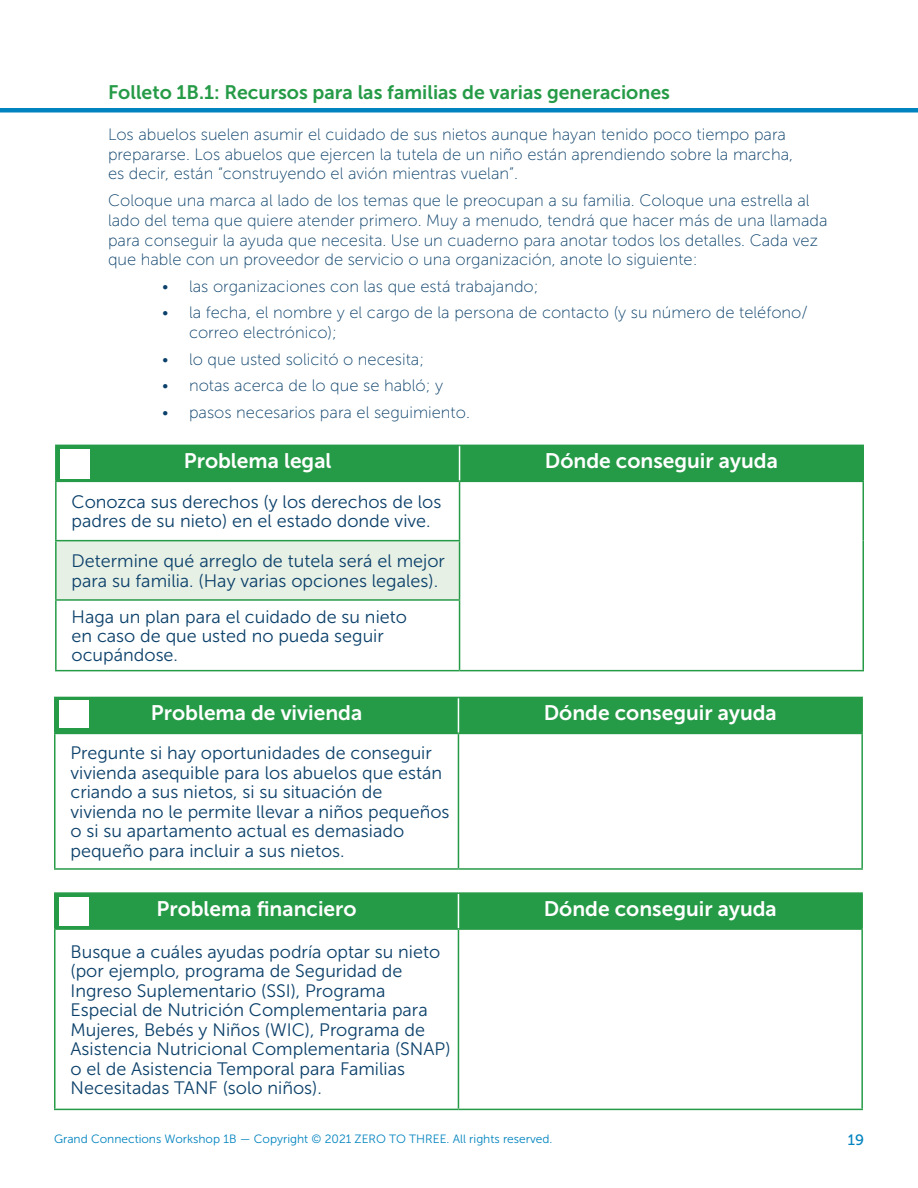
<style>
.page{position:relative;width:918px;height:1188px;background:#fff}
.page>*{position:absolute;margin:0;border:0;box-sizing:border-box;transform-origin:0 0}
.t1{font:21px "Museo Sans 700";color:#fff}
.t2{font:19.5px "Museo Sans 700";color:#269b47}
.t3{font:18px/19.4px "Museo Sans 300";color:#0b406a}
.t4{font:16.5px/19.8px "Museo Sans 100";color:#0b406a}
.t5{font:15px "Museo Slab 500";color:#0083bf}
.t6{font:12px "Museo Sans 300";color:#0083bf}
</style>
<div class="page">
<hr style="left:0;top:108px;width:918px;height:4px;background:#0083bf">
<div style="left:57px;top:446px;width:805px;height:35px;background:#269b47"></div>
<svg style="left:57px;top:482px;width:805px;height:188px"></svg>
<div style="left:56px;top:541px;width:404px;height:59px;background:#e7f0e5"></div>
<hr style="left:459px;top:446px;width:1px;height:35px;background:#fff">
<hr style="left:55px;top:445px;width:405px;height:1px;background:#269b47">
<hr style="left:55px;top:446px;width:2px;height:35px;background:#269b47">
<hr style="left:460px;top:445px;width:404px;height:1px;background:#269b47">
<hr style="left:862px;top:446px;width:2px;height:35px;background:#269b47">
<hr style="left:460px;top:670px;width:404px;height:1px;background:#269b47">
<hr style="left:55px;top:481px;width:405px;height:1px;background:#269b47">
<hr style="left:55px;top:482px;width:2px;height:58px;background:#269b47">
<hr style="left:55px;top:540px;width:405px;height:1px;background:#269b47">
<hr style="left:55px;top:541px;width:2px;height:58px;background:#269b47">
<hr style="left:55px;top:599px;width:405px;height:2px;background:#269b47">
<hr style="left:55px;top:601px;width:2px;height:69px;background:#269b47">
<hr style="left:459px;top:601px;width:1px;height:69px;background:#269b47">
<hr style="left:55px;top:670px;width:405px;height:1px;background:#269b47">
<hr style="left:460px;top:481px;width:404px;height:1px;background:#269b47">
<hr style="left:459px;top:482px;width:1px;height:58px;background:#269b47">
<hr style="left:862px;top:482px;width:2px;height:59px;background:#269b47">
<hr style="left:862px;top:541px;width:2px;height:59px;background:#269b47">
<hr style="left:862px;top:600px;width:2px;height:70px;background:#269b47">
<hr style="left:459px;top:541px;width:1px;height:58px;background:#269b47">
<div style="left:60px;top:449px;width:30px;height:29px;background:#fff"></div>
<div style="left:56px;top:698px;width:805px;height:35px;background:#269b47"></div>
<svg style="left:56px;top:734px;width:805px;height:134px"></svg>
<hr style="left:458px;top:698px;width:1px;height:35px;background:#fff">
<hr style="left:54px;top:697px;width:404px;height:1px;background:#269b47">
<hr style="left:54px;top:698px;width:2px;height:35px;background:#269b47">
<hr style="left:458px;top:697px;width:405px;height:1px;background:#269b47">
<hr style="left:861px;top:698px;width:2px;height:35px;background:#269b47">
<hr style="left:54px;top:733px;width:404px;height:1px;background:#269b47">
<hr style="left:54px;top:734px;width:2px;height:134px;background:#269b47">
<hr style="left:54px;top:868px;width:404px;height:2px;background:#269b47">
<hr style="left:458px;top:733px;width:405px;height:1px;background:#269b47">
<hr style="left:458px;top:734px;width:1px;height:134px;background:#269b47">
<hr style="left:861px;top:734px;width:2px;height:134px;background:#269b47">
<hr style="left:458px;top:868px;width:405px;height:2px;background:#269b47">
<div style="left:56px;top:894px;width:805px;height:34px;background:#269b47"></div>
<svg style="left:56px;top:930px;width:805px;height:179px"></svg>
<hr style="left:458px;top:894px;width:1px;height:34px;background:#fff">
<hr style="left:54px;top:892px;width:404px;height:2px;background:#269b47">
<hr style="left:54px;top:894px;width:2px;height:34px;background:#269b47">
<hr style="left:458px;top:892px;width:405px;height:2px;background:#269b47">
<hr style="left:861px;top:894px;width:2px;height:34px;background:#269b47">
<hr style="left:54px;top:928px;width:404px;height:2px;background:#269b47">
<hr style="left:54px;top:930px;width:2px;height:179px;background:#269b47">
<hr style="left:54px;top:1109px;width:404px;height:1px;background:#269b47">
<hr style="left:458px;top:928px;width:405px;height:2px;background:#269b47">
<hr style="left:458px;top:930px;width:1px;height:179px;background:#269b47">
<hr style="left:861px;top:930px;width:2px;height:179px;background:#269b47">
<hr style="left:458px;top:1109px;width:405px;height:1px;background:#269b47">
<div style="left:59px;top:701px;width:30px;height:27px;background:#fff"></div>
<div style="left:59px;top:897px;width:30px;height:28px;background:#fff"></div>
<p class="t2" style="left:108px;top:81px;width:564px">Folleto 1B.1: Recursos para las familias de varias generaciones</p>
<p class="t4" style="left:108px;top:124px;width:687px">Los abuelos suelen asumir el cuidado de sus nietos aunque hayan tenido poco tiempo para prepararse. Los abuelos que ejercen la tutela de un niño están aprendiendo sobre la marcha, es decir, están “construyendo el avión mientras vuelan”.</p>
<p class="t4" style="left:108px;top:191px;width:721px">Coloque una marca al lado de los temas que le preocupan a su familia. Coloque una estrella al lado del tema que quiere atender primero. Muy a menudo, tendrá que hacer más de una llamada para conseguir la ayuda que necesita. Use un cuaderno para anotar todos los detalles. Cada vez que hable con un proveedor de servicio o una organización, anote lo siguiente:</p>
<p class="t4" style="left:162px;top:277px;width:378px">• las organizaciones con las que está trabajando;</p>
<p class="t4" style="left:189px;top:303px;width:620px;text-indent:-27px">• la fecha, el nombre y el cargo de la persona de contacto (y su número de teléfono/ correo electrónico);</p>
<p class="t4" style="left:162px;top:349px;width:264px">• lo que usted solicitó o necesita;</p>
<p class="t4" style="left:162px;top:376px;width:283px">• notas acerca de lo que se habló; y</p>
<p class="t4" style="left:162px;top:403px;width:309px">• pasos necesarios para el seguimiento.</p>
<p class="t1" style="left:184px;top:449px;width:149px">Problema legal</p>
<p class="t1" style="left:545px;top:449px;width:235px">Dónde conseguir ayuda</p>
<p class="t3" style="left:72px;top:492px;width:371px">Conozca sus derechos (y los derechos de los padres de su nieto) en el estado donde vive.</p>
<p class="t3" style="left:72px;top:552px;width:375px">Determine qué arreglo de tutela será el mejor para su familia. (Hay varias opciones legales).</p>
<p class="t3" style="left:72px;top:607px;width:337px">Haga un plan para el cuidado de su nieto en caso de que usted no pueda seguir ocupándose.</p>
<p class="t1" style="left:151px;top:701px;width:213px">Problema de vivienda</p>
<p class="t1" style="left:544px;top:701px;width:235px">Dónde conseguir ayuda</p>
<p class="t3" style="left:70px;top:744px;width:381px">Pregunte si hay oportunidades de conseguir vivienda asequible para los abuelos que están criando a sus nietos, si su situación de vivienda no le permite llevar a niños pequeños o si su apartamento actual es demasiado pequeño para incluir a sus nietos.</p>
<p class="t1" style="left:157px;top:897px;width:202px">Problema financiero</p>
<p class="t1" style="left:544px;top:897px;width:235px">Dónde conseguir ayuda</p>
<p class="t3" style="left:70px;top:942px;width:382px">Busque a cuáles ayudas podría optar su nieto (por ejemplo, programa de Seguridad de Ingreso Suplementario (SSI), Programa Especial de Nutrición Complementaria para Mujeres, Bebés y Niños (WIC), Programa de Asistencia Nutricional Complementaria (SNAP) o el de Asistencia Temporal para Familias Necesitadas TANF (solo niños).</p>
<p class="t6" style="left:54px;top:1132px;width:500px">Grand Connections Workshop 1B — Copyright © 2021 ZERO TO THREE. All rights reserved.</p>
<p class="t5" style="left:848px;top:1132px;width:18px">19</p>
</div>
